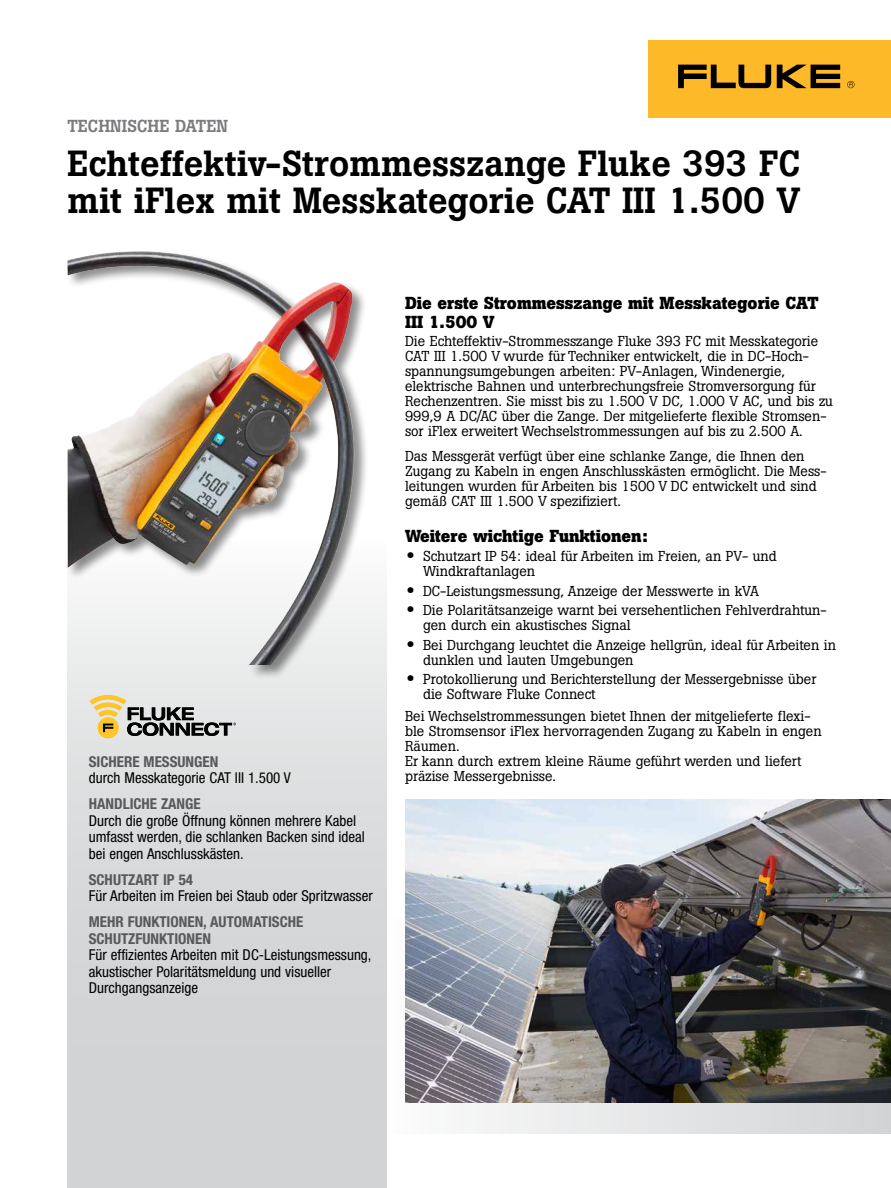
<style>
.page{position:relative;width:891px;height:1188px;background:#fff}
.page>*{position:absolute;margin:0;border:0;box-sizing:border-box;transform-origin:0 0}
.t1{font:500 36px/37.5px "Boton Pro";color:#000}
.t2{font:700 17.25px/18.8px "Boton Pro";color:#000}
.t3{font:500 17.25px "Boton Pro";color:#7b7c7f}
.t4{font:condensed 15px/16.5px "Helvetica Neue LT Pro";color:#000}
.t5{font:700 condensed 15px/16.5px "Helvetica Neue LT Pro";color:#58595b}
.t6{font:14.25px/15px "Boton Pro";color:#000}
.s1{font-family:"Helvetica Neue LT Std";font-weight:500;font-stretch:expanded;font-size:16.5px}
</style>
<div class="page">
<svg style="left:405px;top:1102px;width:486px;height:32px"></svg>
<div style="left:68px;top:540px;width:319px;height:648px;background:#d1d3d4"></div>
<div style="left:648px;top:40px;width:243px;height:78px;background:#fdb927"></div>
<svg style="left:777px;top:65px;width:63px;height:23px"></svg>
<svg style="left:678px;top:65px;width:93px;height:23px"></svg>
<svg style="left:847px;top:81px;width:8px;height:7px"></svg>
<div style="left:66px;top:250px;width:303px;height:429px;background:#000;opacity:.45"></div>
<img style="left:68px;top:253px;width:287px;height:412px">
<img style="left:405px;top:800px;width:486px;height:302px">
<div style="left:98px;top:718px;width:20px;height:20px;background:#ffc629;border-radius:50%"></div>
<svg style="left:90px;top:695px;width:146px;height:41px;background:#b3ad9c"></svg>
<p class="t3" style="left:68px;top:115px;width:162px">TECHNISCHE DATEN</p>
<h1 class="t1" style="left:68px;top:144px;width:735px">Echteffektiv-Strommesszange Fluke 393 FC mit iFlex mit Messkategorie CAT III 1.500 V</h1>
<p class="t5" style="left:89px;top:753px;width:131px">SICHERE MESSUNGEN</p>
<p class="t4" style="left:89px;top:770px;width:204px">durch Messkategorie CAT III 1.500 V</p>
<p class="t5" style="left:89px;top:796px;width:114px">HANDLICHE ZANGE</p>
<p class="t4" style="left:89px;top:812px;width:278px">Durch die große Öffnung können mehrere Kabel umfasst werden, die schlanken Backen sind ideal bei engen Anschlusskästen.</p>
<p class="t5" style="left:89px;top:871px;width:106px">SCHUTZART IP 54</p>
<p class="t4" style="left:89px;top:888px;width:285px">Für Arbeiten im Freien bei Staub oder Spritzwasser</p>
<p class="t5" style="left:89px;top:914px;width:216px">MEHR FUNKTIONEN, AUTOMATISCHE<br>SCHUTZFUNKTIONEN</p>
<p class="t4" style="left:89px;top:947px;width:284px">Für effizientes Arbeiten mit DC-Leistungsmessung, akustischer Polaritätsmeldung und visueller<br>Durchgangsanzeige</p>
<p class="t2" style="left:405px;top:293px;width:415px">Die erste Strommesszange mit Messkategorie CAT<br>III 1.500 V</p>
<p class="t6" style="left:405px;top:333px;width:430px">Die Echteffektiv-Strommesszange Fluke 393 FC mit Messkategorie CAT III 1.500 V wurde für Techniker entwickelt, die in DC-Hoch&shy;spannungsumgebungen arbeiten: PV-Anlagen, Windenergie, elektrische Bahnen und unterbrechungsfreie Stromversorgung für Rechenzentren. Sie misst bis zu 1.500 V DC, 1.000 V AC, und bis zu 999,9 A DC/AC über die Zange. Der mitgelieferte flexible Stromsen&shy;sor iFlex erweitert Wechselstrommessungen auf bis zu 2.500 A.</p>
<p class="t6" style="left:405px;top:448px;width:423px">Das Messgerät verfügt über eine schlanke Zange, die Ihnen den Zugang zu Kabeln in engen Anschlusskästen ermöglicht. Die Mess&shy;leitungen wurden für Arbeiten bis 1500 V DC entwickelt und sind gemäß CAT III 1.500 V spezifiziert.</p>
<p class="t2" style="left:405px;top:527px;width:244px">Weitere wichtige Funktionen:</p>
<p class="t6" style="left:423px;top:549px;width:355px;text-indent:-17px"><span class="s1">•</span> Schutzart IP 54: ideal für Arbeiten im Freien, an PV- und<br>Windkraftanlagen</p>
<p class="t6" style="left:407px;top:583px;width:354px"><span class="s1">•</span> DC-Leistungsmessung, Anzeige der Messwerte in kVA</p>
<p class="t6" style="left:423px;top:603px;width:405px;text-indent:-17px"><span class="s1">•</span> Die Polaritätsanzeige warnt bei versehentlichen Fehlverdrahtun&shy;gen durch ein akustisches Signal</p>
<p class="t6" style="left:423px;top:637px;width:415px;text-indent:-17px"><span class="s1">•</span> Bei Durchgang leuchtet die Anzeige hellgrün, ideal für Arbeiten in dunklen und lauten Umgebungen</p>
<p class="t6" style="left:423px;top:672px;width:395px;text-indent:-17px"><span class="s1">•</span> Protokollierung und Berichterstellung der Messergebnisse über die Software Fluke Connect</p>
<p class="t6" style="left:405px;top:709px;width:418px">Bei Wechselstrommessungen bietet Ihnen der mitgelieferte flexi&shy;ble Stromsensor iFlex hervorragenden Zugang zu Kabeln in engen Räumen.<br>Er kann durch extrem kleine Räume geführt werden und liefert präzise Messergebnisse.</p>
</div>
